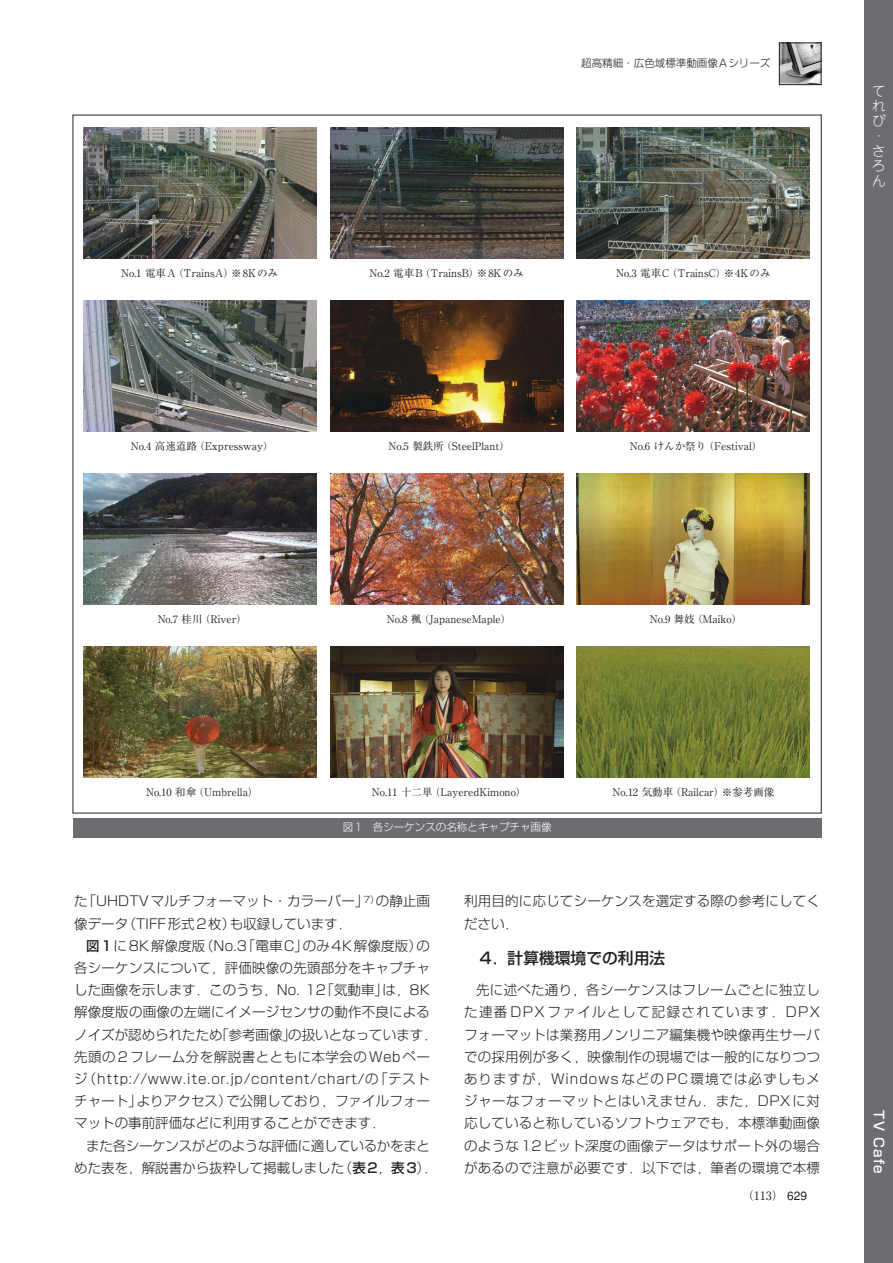
<style>
.page{position:relative;width:893px;height:1263px;background:#fff}
.page>*{position:absolute;margin:0;border:0;box-sizing:border-box;transform-origin:0 0}
.t1{font:500 15.75px "Shin Go";color:#231f20}
.t2{font:300 13.5px/22.2px "Shin Go";letter-spacing:.015em;color:#231f20}
.t3{font:300 13.5px/22.2px "Shin Go";letter-spacing:-.02em;color:#231f20;text-align:center}
.t4{font:300 13.5px/15px "Jun 101";color:#fff;text-align:justify}
.t5{font:500 13.5px "Shin Go";letter-spacing:.075em;color:#fff}
.t6{font:12px "Ryumin";color:#231f20}
.t7{font:10.5px "Ryumin";color:#231f20}
.t8{font:300 10.5px "Shin Go";color:#fff}
.t9{font:300 10.5px "Shin Go";color:#231f20}
.s1{font-weight:500}
.s2{font-family:"Gothic BBB";font-weight:500}
</style>
<div class="page">
<div style="left:864px;top:0;width:28px;height:1263px;background:#6c6d70"></div>
<img style="left:781px;top:45px;width:38px;height:38px">
<div style="left:779px;top:43px;width:42px;height:42px;border:1px solid #231f20"></div>
<img style="left:83px;top:128px;width:233px;height:131px">
<img style="left:330px;top:128px;width:233px;height:131px">
<img style="left:577px;top:128px;width:232px;height:131px">
<img style="left:83px;top:301px;width:233px;height:131px">
<img style="left:330px;top:301px;width:233px;height:131px">
<img style="left:577px;top:301px;width:232px;height:131px">
<img style="left:83px;top:473px;width:233px;height:131px">
<img style="left:330px;top:473px;width:233px;height:131px">
<img style="left:577px;top:473px;width:232px;height:131px">
<img style="left:83px;top:646px;width:233px;height:131px">
<img style="left:330px;top:646px;width:233px;height:131px">
<img style="left:577px;top:646px;width:232px;height:131px">
<div style="left:73px;top:818px;width:748px;height:20px;background:#6c6d70"></div>
<p class="t9" style="left:581px;top:59px;width:190px">超高精細・広色域標準動画像Aシリーズ</p>
<p class="t7" style="left:121px;top:270px;width:158px">No.1 電車A（TrainsA）※8Kのみ</p>
<p class="t7" style="left:369px;top:270px;width:156px">No.2 電車B（TrainsB）※8Kのみ</p>
<p class="t7" style="left:616px;top:270px;width:156px">No.3 電車C（TrainsC）※4Kのみ</p>
<p class="t4" style="left:872px;top:86px;width:15px">てれび・さろん</p>
<p class="t7" style="left:131px;top:443px;width:144px">No.4 高速道路（Expressway）</p>
<p class="t7" style="left:388px;top:443px;width:123px">No.5 製鉄所（SteelPlant）</p>
<p class="t7" style="left:629px;top:443px;width:134px">No.6 けんか祭り（Festival）</p>
<p class="t7" style="left:158px;top:615px;width:91px">No.7 桂川（River）</p>
<p class="t7" style="left:387px;top:615px;width:126px">No.8 楓（JapaneseMaple）</p>
<p class="t7" style="left:649px;top:615px;width:94px">No.9 舞妓（Maiko）</p>
<p class="t7" style="left:146px;top:788px;width:114px">No.10 和傘（Umbrella）</p>
<p class="t7" style="left:372px;top:788px;width:156px">No.11 十二単（LayeredKimono）</p>
<p class="t7" style="left:612px;top:788px;width:163px">No.12 気動車（Railcar）※参考画像</p>
<p class="t8" style="left:343px;top:824px;width:210px">図1 各シーケンスの名称とキャプチャ画像</p>
<p class="t2" style="left:74px;top:892px;width:357px">た「UHDTVマルチフォーマット・カラーバー」<sup>7）</sup>の静止画像データ（TIFF形式2枚）も収録しています．</p>
<p class="t2" style="left:74px;top:936px;width:364px;text-indent:12px"><span class="s1">図1</span>に8K解像度版（No.3「電車C」のみ4K解像度版）の各シーケンスについて，評価映像の先頭部分をキャプチャした画像を示します．このうち，No. 12「気動車」は，8K解像度版の画像の左端にイメージセンサの動作不良によるノイズが認められたため「参考画像」の扱いとなっています．先頭の2フレーム分を解説書とともに本学会のWebページ（http://www.ite.or.jp/content/chart/の「テストチャート」よりアクセス）で公開しており，ファイルフォーマットの事前評価などに利用することができます．</p>
<p class="t3" style="left:74px;top:1136px;width:364px">また各シーケンスがどのような評価に適しているかをまと<br>めた表を，解説書から抜粋して掲載しました（<span class="s1">表2</span>，<span class="s1">表3</span>）．</p>
<p class="t2" style="left:464px;top:892px;width:357px">利用目的に応じてシーケンスを選定する際の参考にしてください．</p>
<p class="t1" style="left:480px;top:952px;width:187px">4．計算機環境での利用法</p>
<p class="t2" style="left:464px;top:981px;width:357px;text-align:justify;text-indent:12px">先に述べた通り，各シーケンスはフレームごとに独立した連番DPXファイルとして記録されています．DPXフォーマットは業務用ノンリニア編集機や映像再生サーバでの採用例が多く，映像制作の現場では一般的になりつつありますが，WindowsなどのPC環境では必ずしもメジャーなフォーマットとはいえません．また，DPXに対応していると称しているソフトウェアでも，本標準動画像のような12ビット深度の画像データはサポート外の場合があるので注意が必要です．以下では，筆者の環境で本標</p>
<p class="t6" style="left:741px;top:1192px;width:67px">（113） <span class="s2">629</span></p>
<p class="t5" style="left:884px;top:1110px;width:65px;rotate:90deg">TV Cafe</p>
</div>
